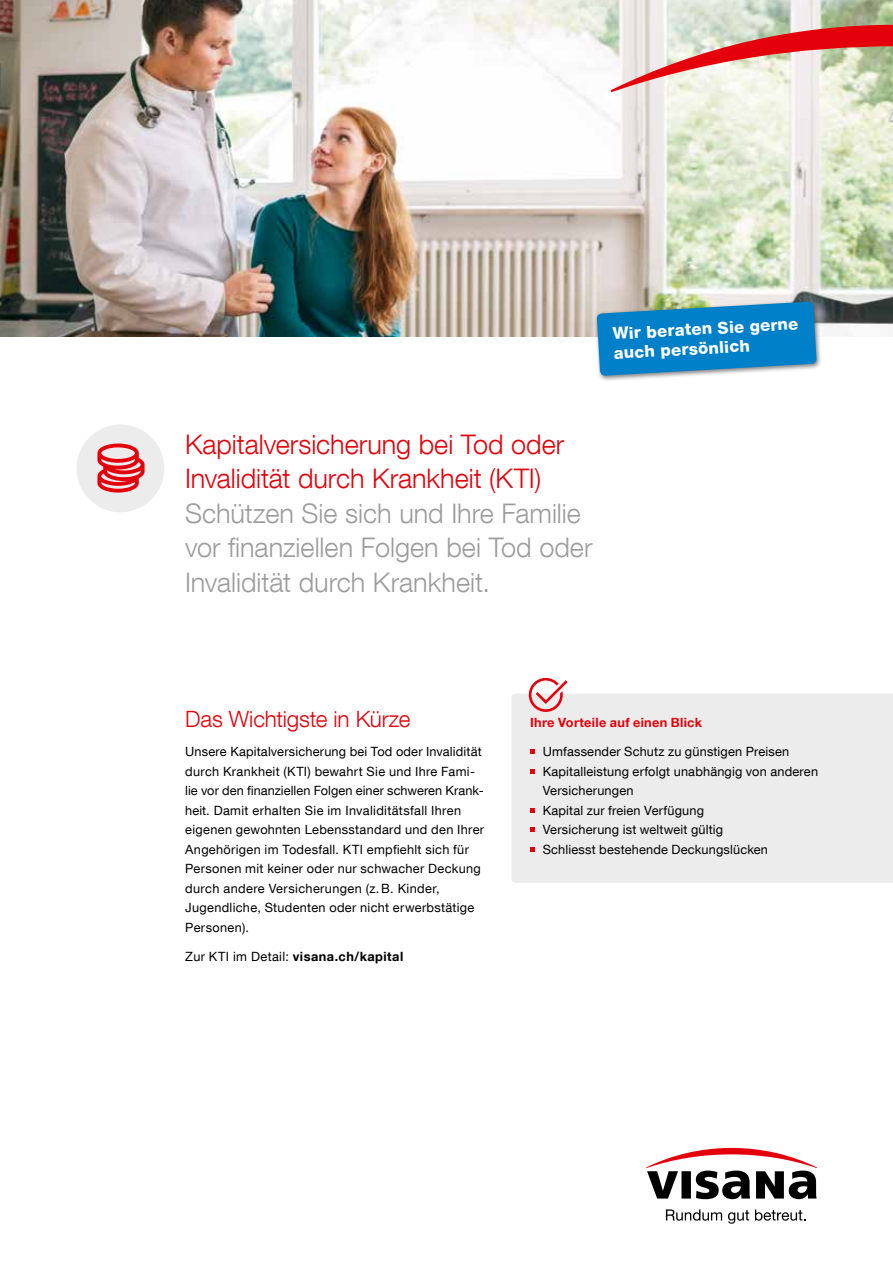
<style>
.page{position:relative;width:893px;height:1263px;background:#fff}
.page>*{position:absolute;margin:0;border:0;box-sizing:border-box;transform-origin:0 0}
.t1{font:300 27px/34.5px "Helvetica Neue LT Com";color:#9c9c9d}
.t2{font:300 27px/34.5px "Helvetica Neue LT Com";color:#e3000b}
.t3{font:300 22.5px "Helvetica Neue LT Com";letter-spacing:-.005em;color:#e3000b}
.t4{font:800 16.5px/19.5px "Helvetica Neue LT Com";color:#fff}
.t5{font:12.75px/19.5px "Helvetica Neue LT Com";letter-spacing:.02em;color:#000}
.t6{font:700 12.75px "Helvetica Neue LT Com";letter-spacing:.035em;color:#000}
.t7{font:700 12.75px "Helvetica Neue LT Com";letter-spacing:.02em;color:#e3000b}
.s1{font-weight:400}
</style>
<div class="page">
<img style="left:0;top:0;width:893px;height:337px">
<svg style="left:611px;top:25px;width:282px;height:67px;background:#e1b1a7"></svg>
<svg style="left:666px;top:1209px;width:56px;height:12px"></svg>
<svg style="left:728px;top:1210px;width:21px;height:14px"></svg>
<svg style="left:755px;top:1209px;width:51px;height:12px"></svg>
<svg style="left:646px;top:1148px;width:171px;height:51px"></svg>
<div style="left:77px;top:425px;width:87px;height:87px;background:#ececec;border-radius:50%"></div>
<svg style="left:97px;top:444px;width:48px;height:49px"></svg>
<div style="left:512px;top:694px;width:381px;height:189px;background:#ececec"></div>
<svg style="left:530px;top:749px;width:4px;height:5px"></svg>
<svg style="left:530px;top:769px;width:4px;height:4px"></svg>
<svg style="left:530px;top:808px;width:4px;height:4px"></svg>
<svg style="left:530px;top:827px;width:4px;height:5px"></svg>
<svg style="left:530px;top:847px;width:4px;height:4px"></svg>
<svg style="left:529px;top:678px;width:39px;height:34px"></svg>
<div style="left:594px;top:299px;width:228px;height:82px;background:#000;opacity:.5"></div>
<svg style="left:597px;top:301px;width:220px;height:75px;background:#258ec6"></svg>
<p class="t4" style="left:612px;top:323px;width:187px;rotate:-3deg">Wir beraten Sie gerne auch persönlich</p>
<h1 class="t2" style="left:185px;top:426px;width:381px">Kapitalversicherung bei Tod oder<br>Invalidität durch Krankheit (KTI)</h1>
<h1 class="t1" style="left:185px;top:495px;width:409px">Schützen Sie sich und Ihre Familie vor finanziellen Folgen bei Tod oder<br>Invalidität durch Krankheit.</h1>
<h2 class="t3" style="left:185px;top:705px;width:227px">Das Wichtigste in Kürze</h2>
<p class="t5" style="left:185px;top:741px;width:300px">Unsere Kapitalversicherung bei Tod oder Invalidität durch Krankheit (KTI) bewahrt Sie und Ihre Fami&shy;lie vor den finanziellen Folgen einer schweren Krank&shy;heit. Damit erhalten Sie im Invaliditätsfall Ihren eigenen gewohnten Lebensstandard und den Ihrer Angehörigen im Todesfall. KTI empfiehlt sich für Personen mit keiner oder nur schwacher Deckung durch andere Versicherungen (z.B. Kinder, Jugendliche, Studenten oder nicht erwerbstätige Personen).</p>
<p class="t6" style="left:185px;top:948px;width:220px"><span class="s1">Zur KTI im Detail:</span> visana.ch/kapital</p>
<p class="t7" style="left:530px;top:714px;width:173px">Ihre Vorteile auf einen Blick</p>
<p class="t5" style="left:543px;top:741px;width:277px">Umfassender Schutz zu günstigen Preisen Kapitalleistung erfolgt unabhängig von anderen Versicherungen<br>Kapital zur freien Verfügung<br>Versicherung ist weltweit gültig<br>Schliesst bestehende Deckungslücken</p>
</div>
